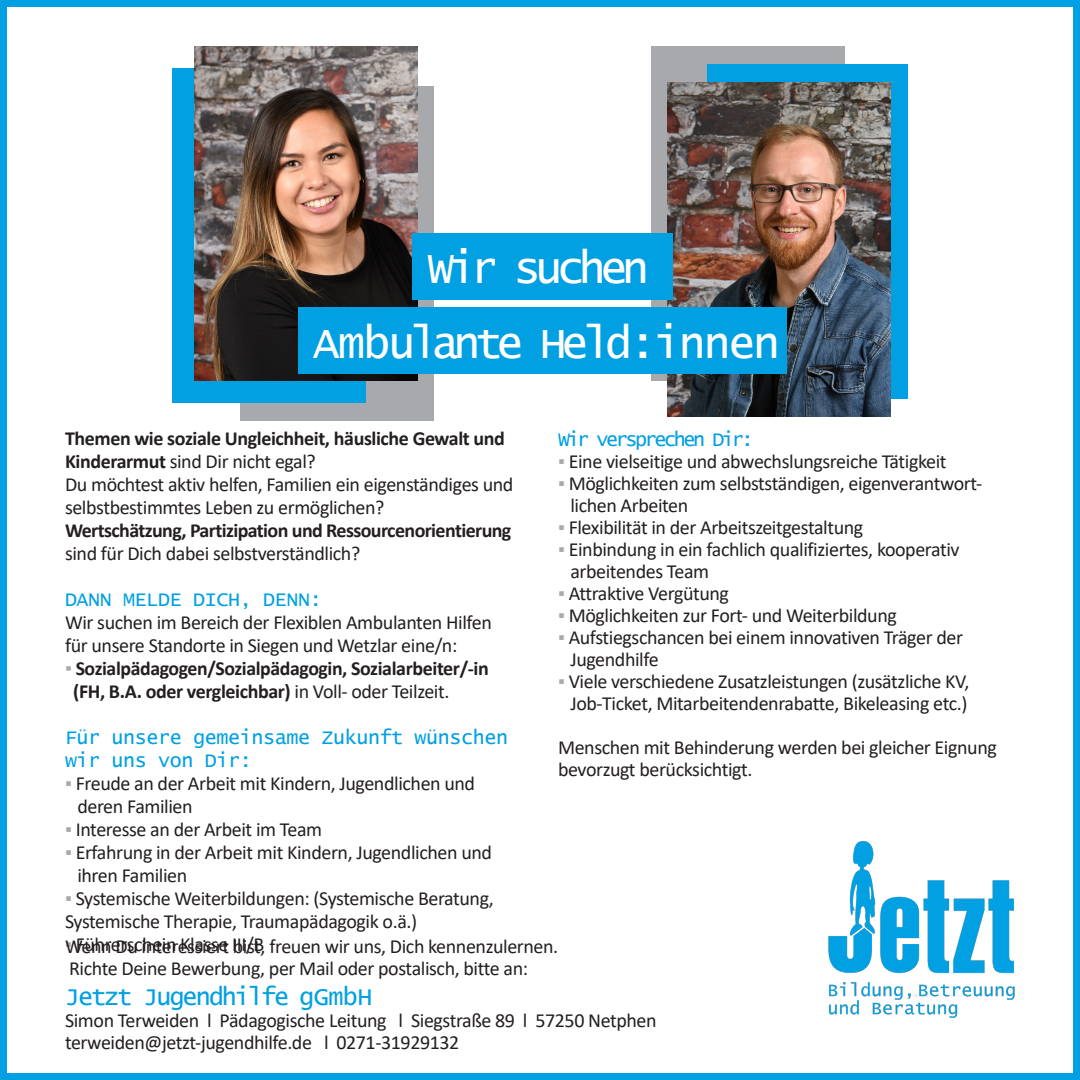
<style>
.page{position:relative;width:1080px;height:1080px;background:#fff}
.page>*{position:absolute;margin:0;border:0;box-sizing:border-box;transform-origin:0 0}
.t1{font:44.8px "Lucida Console";letter-spacing:-.12em;color:#fff}
.t2{font:25px "Lucida Console";letter-spacing:-.08em;color:#00a0e3}
.t3{font:20px/23px "Calibri";letter-spacing:-.02em;color:#231f20}
.t4{font:700 20px/23px "Calibri";letter-spacing:-.02em;color:#231f20}
.t5{font:20px/23px "Lucida Console";letter-spacing:-.02em;color:#00a0e3}
.t6{font:20px "Lucida Console";letter-spacing:-.12em;color:#00a0e3}
.s1{color:#a8a9ad}
.s2{font-weight:400}
</style>
<div class="page">
<div style="left:651px;top:46px;width:194px;height:334px;background:#a8a9ad"></div>
<div style="left:240px;top:87px;width:194px;height:334px;background:#a8a9ad"></div>
<img style="left:828px;top:840px;width:187px;height:178px">
<div style="left:0;top:0;width:1080px;height:1080px;border:7px solid #00a0e3"></div>
<div style="left:172px;top:69px;width:194px;height:334px;background:#00a0e3"></div>
<img style="left:194px;top:46px;width:223px;height:334px">
<div style="left:707px;top:64px;width:201px;height:334px;background:#00a0e3"></div>
<img style="left:667px;top:82px;width:223px;height:334px">
<div style="left:412px;top:233px;width:261px;height:67px;background:#00a0e3"></div>
<div style="left:298px;top:307px;width:489px;height:66px;background:#00a0e3"></div>
<p class="t1" style="left:427px;top:247px;width:223px">Wir suchen</p>
<p class="t1" style="left:313px;top:322px;width:469px">Ambulante Held:innen</p>
<p class="t6" style="left:558px;top:430px;width:197px">Wir versprechen Dir:</p>
<p class="t3" style="left:558px;top:449px;width:390px"><span class="s1">▪</span> Eine vielseitige und abwechslungsreiche Tätigkeit</p>
<p class="t3" style="left:558px;top:471px;width:426px"><span class="s1">▪</span> Möglichkeiten zum selbstständigen, eigenverantwort-</p>
<p class="t3" style="left:570px;top:493px;width:120px">lichen Arbeiten</p>
<p class="t3" style="left:558px;top:515px;width:307px"><span class="s1">▪</span> Flexibilität in der Arbeitszeitgestaltung</p>
<p class="t3" style="left:558px;top:537px;width:403px"><span class="s1">▪</span> Einbindung in ein fachlich qualifiziertes, kooperativ</p>
<p class="t3" style="left:570px;top:559px;width:140px">arbeitendes Team</p>
<p class="t3" style="left:558px;top:581px;width:173px"><span class="s1">▪</span> Attraktive Vergütung</p>
<p class="t3" style="left:558px;top:603px;width:340px"><span class="s1">▪</span> Möglichkeiten zur Fort- und Weiterbildung</p>
<p class="t3" style="left:558px;top:625px;width:407px"><span class="s1">▪</span> Aufstiegschancen bei einem innovativen Träger der</p>
<p class="t3" style="left:570px;top:647px;width:90px">Jugendhilfe</p>
<p class="t3" style="left:558px;top:669px;width:413px"><span class="s1">▪</span> Viele verschiedene Zusatzleistungen (zusätzliche KV,</p>
<p class="t3" style="left:570px;top:691px;width:399px">Job-Ticket, Mitarbeitendenrabatte, Bikeleasing etc.)</p>
<p class="t3" style="left:558px;top:736px;width:440px;line-height:22px">Menschen mit Behinderung werden bei gleicher Eignung bevorzugt berücksichtigt.</p>
<p class="t4" style="left:65px;top:427px;width:442px">Themen wie soziale Ungleichheit, häusliche Gewalt und<br>Kinderarmut <span class="s2">sind Dir nicht egal?</span></p>
<p class="t3" style="left:65px;top:472px;width:450px">Du möchtest aktiv helfen, Familien ein eigenständiges und selbstbestimmtes Leben zu ermöglichen?</p>
<p class="t4" style="left:65px;top:519px;width:448px">Wertschätzung, Partizipation und Ressourcenorientierung <span class="s2">sind für Dich dabei selbstverständlich?</span></p>
<p class="t5" style="left:65px;top:589px;width:258px">DANN MELDE DICH, DENN:</p>
<p class="t3" style="left:65px;top:610px;width:428px">Wir suchen im Bereich der Flexiblen Ambulanten Hilfen</p>
<p class="t3" style="left:65px;top:633px;width:394px">für unsere Standorte in Siegen und Wetzlar eine/n:</p>
<p class="t4" style="left:65px;top:657px;width:425px"><span class="s1">▪</span> Sozialpädagogen/Sozialpädagogin, Sozialarbeiter/-in</p>
<p class="t4" style="left:73px;top:680px;width:378px">(FH, B.A. oder vergleichbar) <span class="s2">in Voll- oder Teilzeit.</span></p>
<p class="t5" style="left:65px;top:727px;width:445px">Für unsere gemeinsame Zukunft wünschen wir uns von Dir:</p>
<p class="t3" style="left:65px;top:771px;width:412px"><span class="s1">▪</span> Freude an der Arbeit mit Kindern, Jugendlichen und</p>
<p class="t3" style="left:77px;top:794px;width:117px">deren Familien</p>
<p class="t3" style="left:65px;top:817px;width:259px"><span class="s1">▪</span> Interesse an der Arbeit im Team</p>
<p class="t3" style="left:65px;top:840px;width:429px"><span class="s1">▪</span> Erfahrung in der Arbeit mit Kindern, Jugendlichen und</p>
<p class="t3" style="left:77px;top:863px;width:111px">ihren Familien</p>
<p class="t3" style="left:65px;top:886px;width:430px"><span class="s1">▪</span> Systemische Weiterbildungen: (Systemische Beratung,<br>Systemische Therapie, Traumapädagogik o.ä.)</p>
<p class="t3" style="left:65px;top:932px;width:201px"><span class="s1">▪</span> Führerschein Klasse III/B</p>
<p class="t3" style="left:65px;top:934px;width:495px">Wenn Du interessiert bist, freuen wir uns, Dich kennenzulernen.</p>
<p class="t3" style="left:69px;top:956px;width:461px">Richte Deine Bewerbung, per Mail oder postalisch, bitte an:</p>
<p class="t2" style="left:65px;top:985px;width:309px">Jetzt Jugendhilfe gGmbH</p>
<p class="t3" style="left:65px;top:1008px;width:593px">Simon Terweiden l Pädagogische Leitung l Siegstraße 89 l 57250 Netphen</p>
<p class="t3" style="left:65px;top:1030px;width:396px">terweiden@jetzt-jugendhilfe.de l 0271-31929132</p>
</div>
